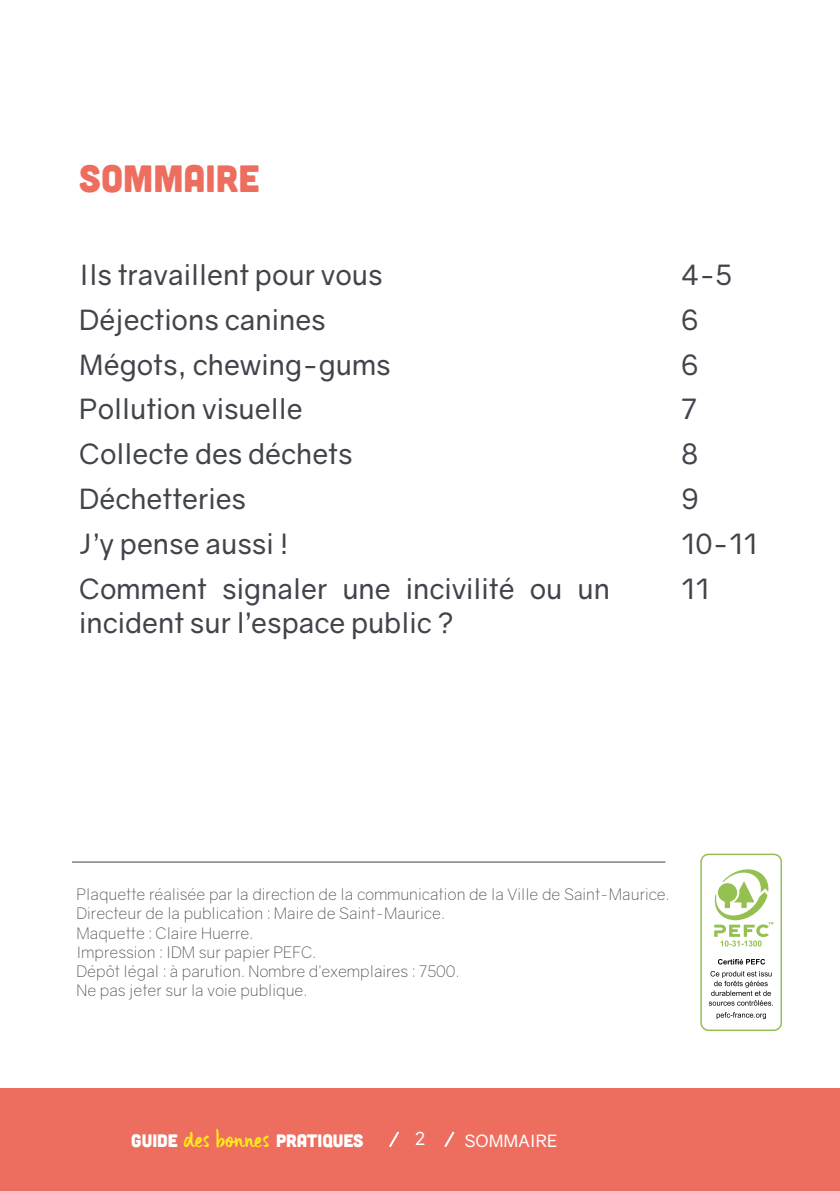
<style>
.page{position:relative;width:840px;height:1191px;background:#fff}
.page>*{position:absolute;margin:0;border:0;box-sizing:border-box;transform-origin:0 0}
.t1{font:38px "Cubano";color:#ed6e5f}
.t2{font:28px/33.6px "Gravity";color:#42444c}
.t3{font:18px "Cubano";color:#fff}
.t4{font:18px "Gravity";color:#fff}
.t5{font:17px "Gravity";color:#fff}
.t6{font:300 16px "Gravity";color:#42444c}
.s1{font-family:"DK Uncle Edward";font-size:26px;color:#feeb1b}
</style>
<div class="page">
<div style="left:0;top:1089px;width:839px;height:102px;background:#ed6e5f"></div>
<div style="left:700px;top:853px;width:81px;height:178px;border:1px solid #93c04e;border-radius:7px"></div>
<svg style="left:718px;top:959px;width:46px;height:5px"></svg>
<svg style="left:708px;top:971px;width:64px;height:34px"></svg>
<svg style="left:716px;top:1012px;width:49px;height:7px"></svg>
<svg style="left:714px;top:869px;width:58px;height:77px"></svg>
<hr style="left:72px;top:861px;width:593px;height:1px;background:#42444c">
<svg style="left:389px;top:1131px;width:10px;height:17px"></svg>
<svg style="left:444px;top:1131px;width:11px;height:16px"></svg>
<p class="t1" style="left:79px;top:155px;width:182px">SOMMAIRE</p>
<p class="t2" style="left:79px;top:258px;width:304px">Ils travaillent pour vous</p>
<p class="t2" style="left:79px;top:303px;width:248px">Déjections canines</p>
<p class="t2" style="left:79px;top:348px;width:313px">Mégots, chewing-gums</p>
<p class="t2" style="left:79px;top:393px;width:225px">Pollution visuelle</p>
<p class="t2" style="left:79px;top:437px;width:274px">Collecte des déchets</p>
<p class="t2" style="left:79px;top:482px;width:168px">Déchetteries</p>
<p class="t2" style="left:79px;top:527px;width:211px">J’y pense aussi !</p>
<p class="t2" style="left:79px;top:572px;width:532px">Comment signaler une incivilité ou un incident sur l’espace public ?</p>
<p class="t2" style="left:680px;top:258px;width:52px">4-5</p>
<p class="t2" style="left:680px;top:303px;width:19px">6</p>
<p class="t2" style="left:680px;top:348px;width:19px">6</p>
<p class="t2" style="left:680px;top:393px;width:18px">7</p>
<p class="t2" style="left:680px;top:437px;width:19px">8</p>
<p class="t2" style="left:680px;top:482px;width:19px">9</p>
<p class="t2" style="left:680px;top:527px;width:78px">10-11</p>
<p class="t2" style="left:680px;top:572px;width:30px">11</p>
<p class="t6" style="left:76px;top:885px;width:594px">Plaquette réalisée par la direction de la communication de la Ville de Saint-Maurice.</p>
<p class="t6" style="left:76px;top:904px;width:370px">Directeur de la publication : Maire de Saint-Maurice.</p>
<p class="t6" style="left:76px;top:923px;width:178px">Maquette : Claire Huerre.</p>
<p class="t6" style="left:76px;top:942px;width:241px">Impression : IDM sur papier PEFC.</p>
<p class="t6" style="left:76px;top:961px;width:384px">Dépôt légal : à parution. Nombre d’exemplaires : 7500.</p>
<p class="t6" style="left:76px;top:981px;width:232px">Ne pas jeter sur la voie publique.</p>
<p class="t3" style="left:131px;top:1129px;width:234px">GUIDE <span class="s1">des bonnes</span> PRATIQUES</p>
<p class="t4" style="left:414px;top:1127px;width:12px">2</p>
<p class="t5" style="left:464px;top:1130px;width:94px">SOMMAIRE</p>
</div>
